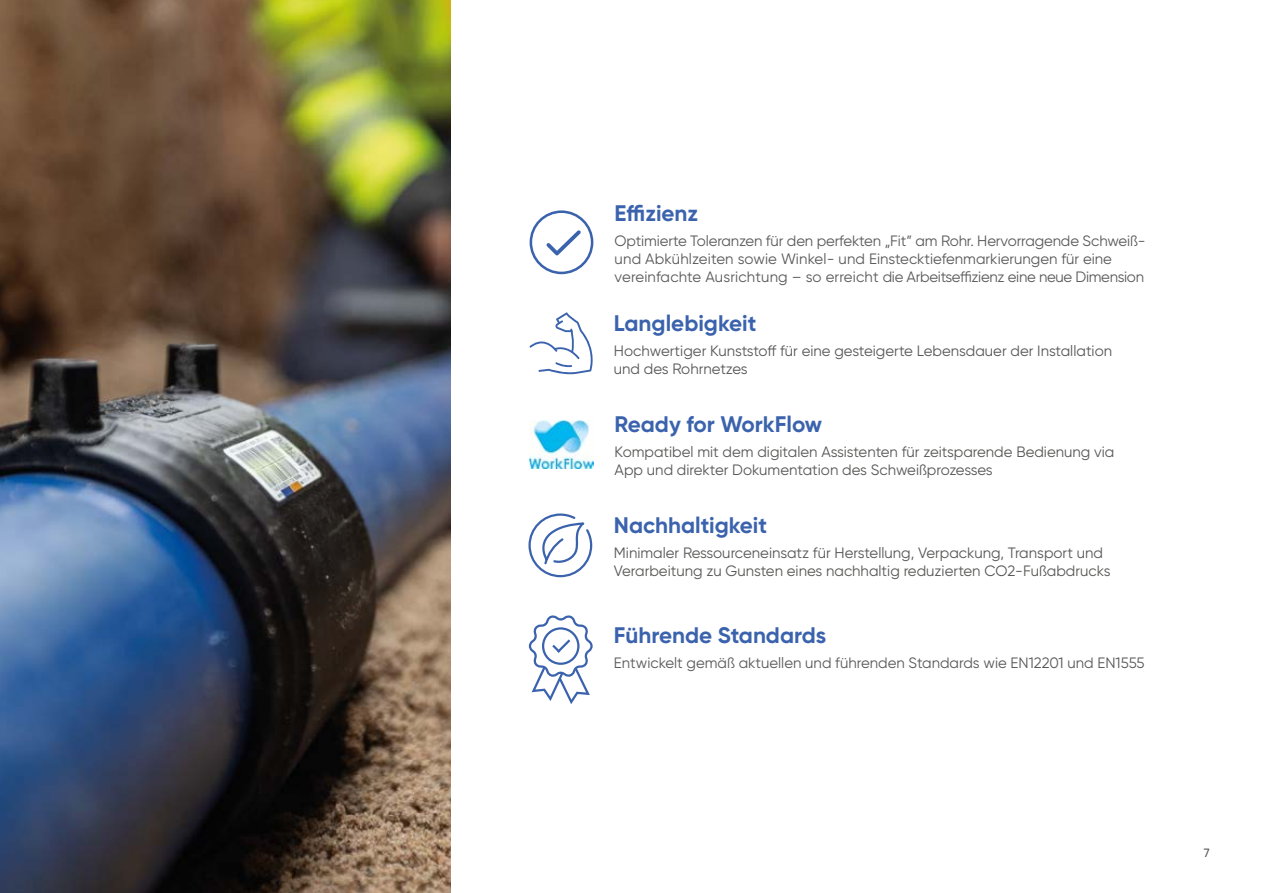
<style>
.page{position:relative;width:1263px;height:893px;background:#fff}
.page>*{position:absolute;margin:0;border:0;box-sizing:border-box;transform-origin:0 0}
.t1{font:700 22.5px "Gilroy";color:#3b63ad}
.t2{font:15px/18px "Gilroy";color:#575756}
.t3{font:15px/18px "Gilroy";color:#59595b}
.t4{font:500 12px "Gilroy";color:#575756}
</style>
<div class="page">
<svg style="left:530px;top:210px;width:63px;height:64px"></svg>
<svg style="left:529px;top:312px;width:64px;height:62px"></svg>
<img style="left:0;top:0;width:450px;height:893px">
<img style="left:529px;top:421px;width:64px;height:47px">
<svg style="left:528px;top:513px;width:65px;height:65px"></svg>
<svg style="left:529px;top:615px;width:64px;height:89px"></svg>
<h1 class="t1" style="left:615px;top:199px;width:85px">Effizienz</h1>
<p class="t3" style="left:615px;top:232px;width:532px">Optimierte Toleranzen für den perfekten „Fit” am Rohr. Hervorragende Schweiß&shy;und Abkühlzeiten sowie Winkel- und Einstecktiefenmarkierungen für eine vereinfachte Ausrichtung – so erreicht die Arbeitseffizienz eine neue Dimension</p>
<h1 class="t1" style="left:614px;top:309px;width:144px">Langlebigkeit</h1>
<p class="t2" style="left:614px;top:342px;width:500px">Hochwertiger Kunststoff für eine gesteigerte Lebensdauer der Installation und des Rohrnetzes</p>
<h1 class="t1" style="left:615px;top:410px;width:209px">Ready for WorkFlow</h1>
<p class="t2" style="left:615px;top:443px;width:501px">Kompatibel mit dem digitalen Assistenten für zeitsparende Bedienung via<br>App und direkter Dokumentation des Schweißprozesses</p>
<h1 class="t1" style="left:614px;top:511px;width:155px">Nachhaltigkeit</h1>
<p class="t2" style="left:614px;top:544px;width:498px">Minimaler Ressourceneinsatz für Herstellung, Verpackung, Transport und<br>Verarbeitung zu Gunsten eines nachhaltig reduzierten CO2-Fußabdrucks</p>
<h1 class="t1" style="left:614px;top:621px;width:214px">Führende Standards</h1>
<p class="t3" style="left:614px;top:654px;width:532px">Entwickelt gemäß aktuellen und führenden Standards wie EN12201 und EN1555</p>
<p class="t4" style="left:1204px;top:845px;width:7px">7</p>
</div>
